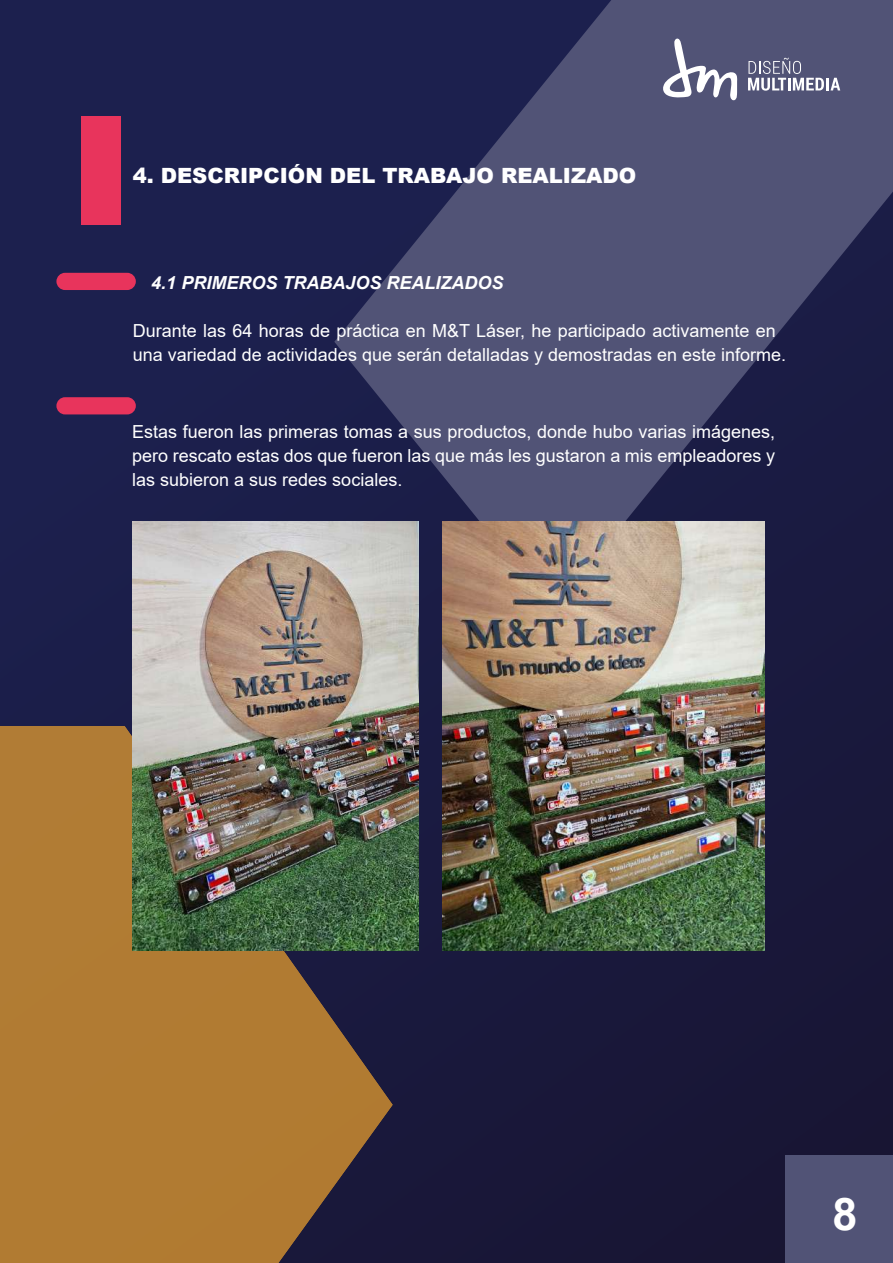
<style>
.page{position:relative;width:893px;height:1263px;background:#fff}
.page>*{position:absolute;margin:0;border:0;box-sizing:border-box;transform-origin:0 0}
.t1{font:700 45px "Arial";color:#fff}
.t2{font:900 21px "Arial";color:#fff}
.t3{font:18px/24px "Arial";color:#fff}
.t4{font:italic 700 18px "Arial";color:#fff}
</style>
<div class="page">
<div style="left:0;top:0;width:893px;height:1263px;background:linear-gradient(to right,#1d2151,#181532)"></div>
<div style="left:81px;top:116px;width:40px;height:109px;background:#e8345c"></div>
<svg style="left:334px;top:0;width:559px;height:611px;background:#3b3d63"></svg>
<svg style="left:748px;top:58px;width:92px;height:33px"></svg>
<svg style="left:663px;top:39px;width:74px;height:61px"></svg>
<svg style="left:0;top:726px;width:393px;height:537px;background:#9f6f33"></svg>
<div style="left:785px;top:1155px;width:108px;height:108px;background:#515376"></div>
<div style="left:56px;top:273px;width:80px;height:17px;background:#e8345c;border-radius:9px"></div>
<img style="left:442px;top:521px;width:322px;height:429px">
<img style="left:133px;top:522px;width:286px;height:428px">
<div style="left:56px;top:397px;width:80px;height:17px;background:#e8345c;border-radius:9px"></div>
<p class="t2" style="left:133px;top:160px;width:505px">4. DESCRIPCIÓN DEL TRABAJO REALIZADO</p>
<p class="t4" style="left:151px;top:271px;width:354px">4.1 PRIMEROS TRABAJOS REALIZADOS</p>
<p class="t3" style="left:133px;top:319px;width:655px">Durante las 64 horas de práctica en M&amp;T Láser, he participado activamente en una variedad de actividades que serán detalladas y demostradas en este informe.</p>
<p class="t3" style="left:132px;top:419px;width:644px;text-align:justify">Estas fueron las primeras tomas a sus productos, donde hubo varias imágenes, pero rescato estas dos que fueron las que más les gustaron a mis empleadores y las subieron a sus redes sociales.</p>
<h1 class="t1" style="left:833px;top:1182px;width:27px">8</h1>
</div>
